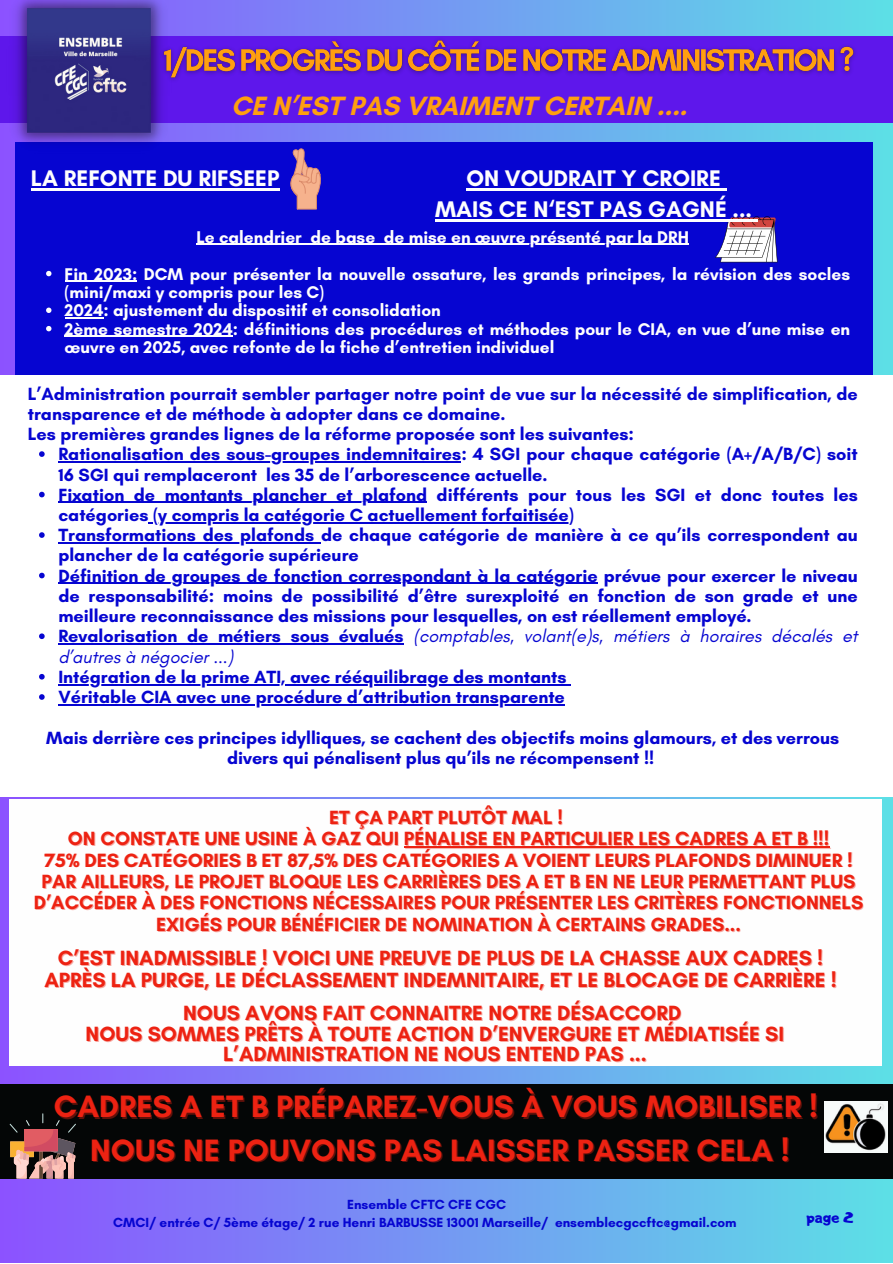
<style>
.page{position:relative;width:893px;height:1264px;background:#fff}
.page>*{position:absolute;margin:0;border:0;box-sizing:border-box;transform-origin:0 0}
.t1{font:700 31.5px "Glacial Indifference";color:#ed2212}
.t2{font:700 27px "Glacial Indifference";color:#ff9f10}
.t3{font:700 22.95px "Glacial Indifference";color:#fefefe}
.t4{font:700 21px/20.2px "Glacial Indifference";color:#ed2212;text-align:center}
.t5{font:700 19.5px/21.3px "Glacial Indifference";color:#ed2212;text-align:center}
.t6{font:700 18px/20.2px "Glacial Indifference";color:#0605d1}
.t7{font:italic 18px/20.2px "Glacial Indifference";color:#0605d1}
.t8{font:700 17.25px/18.3px "Glacial Indifference";color:#fefefe}
.t9{font:15px "Adigiana Toybox";color:#0605d1}
.t10{font:700 13.5px "Glacial Indifference";color:#0605d1}
.s1{font-weight:700;font-style:normal}
</style>
<div class="page">
<img style="left:0;top:0;width:892px;height:1262px">
<hr style="left:404px;top:846px;width:425px;height:1px;background:#ed2212">
<svg style="left:10px;top:1113px;width:66px;height:65px;background:#7a514c"></svg>
<p class="t2" style="left:231px;top:89px;width:457px">CE N’EST PAS VRAIMENT CERTAIN ....</p>
<p class="t3" style="left:31px;top:164px;width:250px">LA REFONTE DU RIFSEEP</p>
<p class="t3" style="left:466px;top:164px;width:256px">ON VOUDRAIT Y CROIRE</p>
<p class="t3" style="left:435px;top:195px;width:318px">MAIS CE N‘EST PAS GAGNÉ ...</p>
<p class="t8" style="left:196px;top:227px;width:494px">Le calendrier de base de mise en œuvre présenté par la DRH</p>
<p class="t8" style="left:65px;top:264px;width:787px">Fin 2023: DCM pour présenter la nouvelle ossature, les grands principes, la révision des socles (mini/maxi y compris pour les C)</p>
<p class="t8" style="left:65px;top:301px;width:378px">2024: ajustement du dispositif et consolidation</p>
<p class="t8" style="left:65px;top:319px;width:787px">2ème semestre 2024: définitions des procédures et méthodes pour le CIA, en vue d’une mise en œuvre en 2025, avec refonte de la fiche d’entretien individuel</p>
<p class="t6" style="left:28px;top:383px;width:831px">L’Administration pourrait sembler partager notre point de vue sur la nécessité de simplification, de transparence et de méthode à adopter dans ce domaine.</p>
<p class="t6" style="left:28px;top:423px;width:607px">Les premières grandes lignes de la réforme proposée sont les suivantes:</p>
<p class="t6" style="left:58px;top:444px;width:801px">Rationalisation des sous-groupes indemnitaires: 4 SGI pour chaque catégorie (A+/A/B/C) soit<br>16 SGI qui remplaceront les 35 de l’arborescence actuelle.</p>
<p class="t6" style="left:58px;top:484px;width:801px">Fixation de montants plancher et plafond différents pour tous les SGI et donc toutes les catégories (y compris la catégorie C actuellement forfaitisée)</p>
<p class="t6" style="left:58px;top:525px;width:801px">Transformations des plafonds de chaque catégorie de manière à ce qu’ils correspondent au plancher de la catégorie supérieure</p>
<p class="t6" style="left:58px;top:565px;width:801px;text-align:justify">Définition de groupes de fonction correspondant à la catégorie prévue pour exercer le niveau de responsabilité: moins de possibilité d’être surexploité en fonction de son grade et une meilleure reconnaissance des missions pour lesquelles, on est réellement employé.</p>
<p class="t7" style="left:58px;top:626px;width:801px"><span class="s1">Revalorisation de métiers sous évalués</span> (comptables, volant(e)s, métiers à horaires décalés et d’autres à négocier ...)</p>
<p class="t6" style="left:58px;top:666px;width:509px">Intégration de la prime ATI, avec rééquilibrage des montants</p>
<p class="t6" style="left:58px;top:686px;width:508px">Véritable CIA avec une procédure d’attribution transparente</p>
<p class="t6" style="left:46px;top:727px;width:794px;text-align:center">Mais derrière ces principes idylliques, se cachent des objectifs moins glamours, et des verrous divers qui pénalisent plus qu’ils ne récompensent !!</p>
<p class="t5" style="left:329px;top:806px;width:235px">ET ÇA PART PLUTÔT MAL !</p>
<p class="t5" style="left:68px;top:827px;width:762px">ON CONSTATE UNE USINE À GAZ QUI PÉNALISE EN PARTICULIER LES CADRES A ET B !!!</p>
<p class="t5" style="left:44px;top:849px;width:809px">75% DES CATÉGORIES B ET 87,5% DES CATÉGORIES A VOIENT LEURS PLAFONDS DIMINUER !</p>
<p class="t5" style="left:34px;top:870px;width:831px">PAR AILLEURS, LE PROJET BLOQUE LES CARRIÈRES DES A ET B EN NE LEUR PERMETTANT PLUS<br>D’ACCÉDER À DES FONCTIONS NÉCESSAIRES POUR PRÉSENTER LES CRITÈRES FONCTIONNELS<br>EXIGÉS POUR BÉNÉFICIER DE NOMINATION À CERTAINS GRADES...</p>
<p class="t4" style="left:58px;top:947px;width:766px">C’EST INADMISSIBLE ! VOICI UNE PREUVE DE PLUS DE LA CHASSE AUX CADRES !</p>
<p class="t4" style="left:44px;top:969px;width:793px">APRÈS LA PURGE, LE DÉCLASSEMENT INDEMNITAIRE, ET LE BLOCAGE DE CARRIÈRE !</p>
<p class="t4" style="left:183px;top:1002px;width:499px">NOUS AVONS FAIT CONNAITRE NOTRE DÉSACCORD</p>
<p class="t4" style="left:86px;top:1023px;width:700px">NOUS SOMMES PRÊTS À TOUTE ACTION D’ENVERGURE ET MÉDIATISÉE SI<br>L’ADMINISTRATION NE NOUS ENTEND PAS ...</p>
<p class="t1" style="left:54px;top:1087px;width:765px">CADRES A ET B PRÉPAREZ-VOUS À VOUS MOBILISER !</p>
<p class="t1" style="left:90px;top:1131px;width:701px">NOUS NE POUVONS PAS LAISSER PASSER CELA !</p>
<p class="t10" style="left:347px;top:1196px;width:160px">Ensemble CFTC CFE CGC</p>
<p class="t10" style="left:113px;top:1214px;width:624px">CMCI/ entrée C/ 5ème étage/ 2 rue Henri BARBUSSE 13001 Marseille/ ensemblecgccftc@gmail.com</p>
<p class="t9" style="left:806px;top:1207px;width:49px">page 2</p>
</div>
